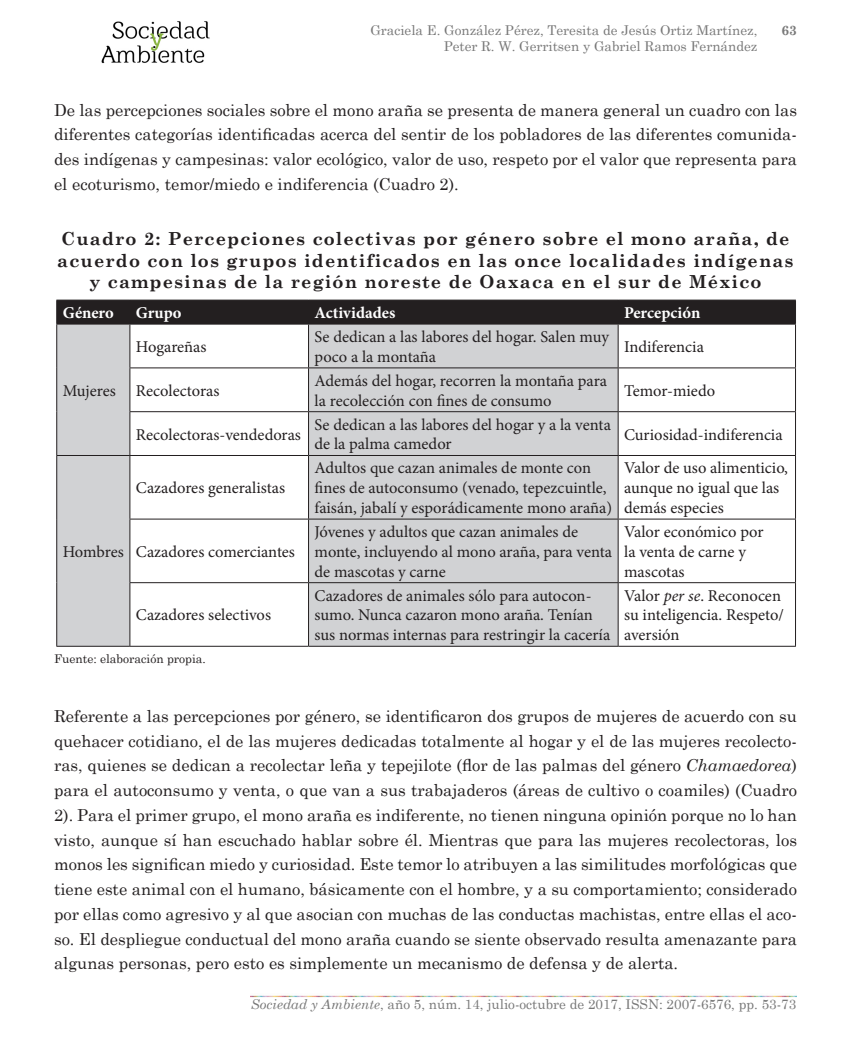
<style>
.page{position:relative;width:851px;height:1063px;background:#fff}
.page>*{position:absolute;margin:0;border:0;box-sizing:border-box;transform-origin:0 0}
.Titulo_cuadros_SyA{font:700 18px/21.6px "Century Schoolbook";letter-spacing:.06em;color:#231f20;text-align:center}
.Texto_SyA{font:16.5px/24.8px "Century Schoolbook";color:#231f20;text-align:justify}
.t1{font:16.5px/19.8px "Minion Pro";color:#231f20}
.t2{font:700 16.5px "Minion Pro";color:#fff}
.t3{font:13.5px/16.2px "Century Schoolbook";color:#787878;text-align:right}
.t4{font:700 13.5px "Century Schoolbook";color:#787878}
.Footnote_SyA{font:12px "Century Schoolbook";color:#231f20}
.s1{font-style:italic}
</style>
<div class="page">
<img style="left:101px;top:21px;width:109px;height:43px">
<img style="left:250px;top:995px;width:67px;height:3px">
<img style="left:317px;top:995px;width:67px;height:3px">
<img style="left:384px;top:995px;width:66px;height:3px">
<img style="left:450px;top:995px;width:66px;height:3px">
<img style="left:516px;top:995px;width:67px;height:3px">
<img style="left:583px;top:995px;width:66px;height:3px">
<img style="left:649px;top:995px;width:67px;height:3px">
<img style="left:716px;top:995px;width:80px;height:3px">
<svg style="left:57px;top:325px;width:560px;height:321px;fill:#d1d2d4"></svg>
<div style="left:56px;top:300px;width:740px;height:24px;background:#231f20"></div>
<hr style="left:56px;top:324px;width:74px;height:1px;background:#231f20">
<hr style="left:56px;top:324px;width:1px;height:44px;background:#231f20">
<hr style="left:130px;top:324px;width:178px;height:1px;background:#231f20">
<hr style="left:129px;top:324px;width:1px;height:44px;background:#231f20">
<hr style="left:308px;top:324px;width:310px;height:1px;background:#231f20">
<hr style="left:308px;top:324px;width:1px;height:44px;background:#231f20">
<hr style="left:618px;top:324px;width:177px;height:1px;background:#231f20">
<hr style="left:617px;top:324px;width:1px;height:44px;background:#231f20">
<hr style="left:795px;top:324px;width:1px;height:44px;background:#231f20">
<hr style="left:56px;top:368px;width:1px;height:44px;background:#231f20">
<hr style="left:129px;top:368px;width:179px;height:1px;background:#231f20">
<hr style="left:129px;top:368px;width:1px;height:43px;background:#231f20">
<hr style="left:308px;top:368px;width:310px;height:1px;background:#231f20">
<hr style="left:308px;top:368px;width:1px;height:43px;background:#231f20">
<hr style="left:618px;top:368px;width:177px;height:1px;background:#231f20">
<hr style="left:617px;top:368px;width:1px;height:43px;background:#231f20">
<hr style="left:795px;top:368px;width:1px;height:43px;background:#231f20">
<hr style="left:56px;top:412px;width:1px;height:43px;background:#231f20">
<hr style="left:129px;top:411px;width:179px;height:1px;background:#231f20">
<hr style="left:129px;top:412px;width:1px;height:43px;background:#231f20">
<hr style="left:308px;top:411px;width:310px;height:1px;background:#231f20">
<hr style="left:308px;top:412px;width:1px;height:43px;background:#231f20">
<hr style="left:618px;top:411px;width:177px;height:1px;background:#231f20">
<hr style="left:617px;top:412px;width:1px;height:43px;background:#231f20">
<hr style="left:795px;top:412px;width:1px;height:43px;background:#231f20">
<hr style="left:56px;top:455px;width:74px;height:1px;background:#231f20">
<hr style="left:56px;top:456px;width:1px;height:63px;background:#231f20">
<hr style="left:130px;top:455px;width:178px;height:1px;background:#231f20">
<hr style="left:129px;top:456px;width:1px;height:63px;background:#231f20">
<hr style="left:308px;top:455px;width:310px;height:1px;background:#231f20">
<hr style="left:308px;top:456px;width:1px;height:63px;background:#231f20">
<hr style="left:618px;top:455px;width:177px;height:1px;background:#231f20">
<hr style="left:617px;top:456px;width:1px;height:63px;background:#231f20">
<hr style="left:795px;top:456px;width:1px;height:63px;background:#231f20">
<hr style="left:56px;top:519px;width:1px;height:64px;background:#231f20">
<hr style="left:129px;top:519px;width:179px;height:1px;background:#231f20">
<hr style="left:129px;top:519px;width:1px;height:63px;background:#231f20">
<hr style="left:308px;top:519px;width:310px;height:1px;background:#231f20">
<hr style="left:308px;top:519px;width:1px;height:63px;background:#231f20">
<hr style="left:618px;top:519px;width:177px;height:1px;background:#231f20">
<hr style="left:617px;top:519px;width:1px;height:63px;background:#231f20">
<hr style="left:795px;top:519px;width:1px;height:63px;background:#231f20">
<hr style="left:56px;top:583px;width:1px;height:63px;background:#231f20">
<hr style="left:129px;top:582px;width:179px;height:1px;background:#231f20">
<hr style="left:129px;top:583px;width:1px;height:63px;background:#231f20">
<hr style="left:308px;top:582px;width:310px;height:1px;background:#231f20">
<hr style="left:308px;top:583px;width:1px;height:63px;background:#231f20">
<hr style="left:618px;top:582px;width:177px;height:1px;background:#231f20">
<hr style="left:617px;top:583px;width:1px;height:63px;background:#231f20">
<hr style="left:795px;top:583px;width:1px;height:63px;background:#231f20">
<hr style="left:56px;top:646px;width:74px;height:1px;background:#231f20">
<hr style="left:130px;top:646px;width:178px;height:1px;background:#231f20">
<hr style="left:308px;top:646px;width:310px;height:1px;background:#231f20">
<hr style="left:618px;top:646px;width:177px;height:1px;background:#231f20">
<p class="t3" style="left:370px;top:21px;width:388px">Graciela E. González Pérez, Teresita de Jesús Ortiz Martínez,<br>Peter R. W. Gerritsen y Gabriel Ramos Fernández</p>
<p class="t4" style="left:781px;top:22px;width:17px">63</p>
<p class="Texto_SyA" style="left:54px;top:97px;width:744px">De las percepciones sociales sobre el mono araña se presenta de manera general un cuadro con las diferentes categorías identificadas acerca del sentir de los pobladores de las diferentes comunida&shy;des indígenas y campesinas: valor ecológico, valor de uso, respeto por el valor que representa para el ecoturismo, temor/miedo e indiferencia (Cuadro 2).</p>
<p class="Titulo_cuadros_SyA" style="left:57px;top:228px;width:737px">Cuadro 2: Percepciones colectivas por género sobre el mono araña, de acuerdo con los grupos identificados en las once localidades indígenas y campesinas de la región noreste de Oaxaca en el sur de México</p>
<p class="t2" style="left:63px;top:301px;width:53px">Género</p>
<p class="t2" style="left:136px;top:301px;width:47px">Grupo</p>
<p class="t2" style="left:314px;top:301px;width:82px">Actividades</p>
<p class="t2" style="left:624px;top:301px;width:78px">Percepción</p>
<p class="t1" style="left:63px;top:381px;width:55px">Mujeres</p>
<p class="t1" style="left:63px;top:542px;width:62px">Hombres</p>
<p class="t1" style="left:136px;top:337px;width:72px">Hogareñas</p>
<p class="t1" style="left:314px;top:327px;width:296px">Se dedican a las labores del hogar. Salen muy poco a la montaña</p>
<p class="t1" style="left:624px;top:337px;width:81px">Indiferencia</p>
<p class="t1" style="left:136px;top:381px;width:85px">Recolectoras</p>
<p class="t1" style="left:314px;top:371px;width:294px">Además del hogar, recorren la montaña para la recolección con fines de consumo</p>
<p class="t1" style="left:624px;top:381px;width:92px">Temor-miedo</p>
<p class="t1" style="left:136px;top:425px;width:167px">Recolectoras-vendedoras</p>
<p class="t1" style="left:314px;top:415px;width:298px">Se dedican a las labores del hogar y a la venta de la palma camedor</p>
<p class="t1" style="left:624px;top:425px;width:160px">Curiosidad-indiferencia</p>
<p class="t1" style="left:136px;top:478px;width:151px">Cazadores generalistas</p>
<p class="t1" style="left:136px;top:542px;width:161px">Cazadores comerciantes</p>
<p class="t1" style="left:136px;top:605px;width:137px">Cazadores selectivos</p>
<p class="t1" style="left:314px;top:458px;width:299px">Adultos que cazan animales de monte con fines de autoconsumo (venado, tepezcuintle, faisán, jabalí y esporádicamente mono araña)</p>
<p class="t1" style="left:624px;top:458px;width:165px">Valor de uso alimenticio, aunque no igual que las demás especies</p>
<p class="t1" style="left:314px;top:522px;width:299px">Jóvenes y adultos que cazan animales de monte, incluyendo al mono araña, para venta de mascotas y carne</p>
<p class="t1" style="left:624px;top:522px;width:141px">Valor económico por la venta de carne y mascotas</p>
<p class="t1" style="left:314px;top:586px;width:297px">Cazadores de animales sólo para autocon&shy;sumo. Nunca cazaron mono araña. Tenían sus normas internas para restringir la cacería</p>
<p class="t1" style="left:624px;top:586px;width:161px">Valor <span class="s1">per se</span>. Reconocen su inteligencia. Respeto/ aversión</p>
<p class="Footnote_SyA" style="left:54px;top:652px;width:153px">Fuente: elaboración propia.</p>
<p class="Texto_SyA" style="left:54px;top:703px;width:744px">Referente a las percepciones por género, se identificaron dos grupos de mujeres de acuerdo con su quehacer cotidiano, el de las mujeres dedicadas totalmente al hogar y el de las mujeres recolecto&shy;ras, quienes se dedican a recolectar leña y tepejilote (flor de las palmas del género <span class="s1">Chamaedorea</span>) para el autoconsumo y venta, o que van a sus trabajaderos (áreas de cultivo o coamiles) (Cuadro 2). Para el primer grupo, el mono araña es indiferente, no tienen ninguna opinión porque no lo han visto, aunque sí han escuchado hablar sobre él. Mientras que para las mujeres recolectoras, los monos les significan miedo y curiosidad. Este temor lo atribuyen a las similitudes morfológicas que tiene este animal con el humano, básicamente con el hombre, y a su comportamiento; considerado por ellas como agresivo y al que asocian con muchas de las conductas machistas, entre ellas el aco&shy;so. El despliegue conductual del mono araña cuando se siente observado resulta amenazante para algunas personas, pero esto es simplemente un mecanismo de defensa y de alerta.</p>
<p class="t3" style="left:251px;top:996px;width:547px"><span class="s1">Sociedad y Ambiente</span>, año 5, núm. 14, julio-octubre de 2017, ISSN: 2007-6576, pp. 53-73</p>
</div>
